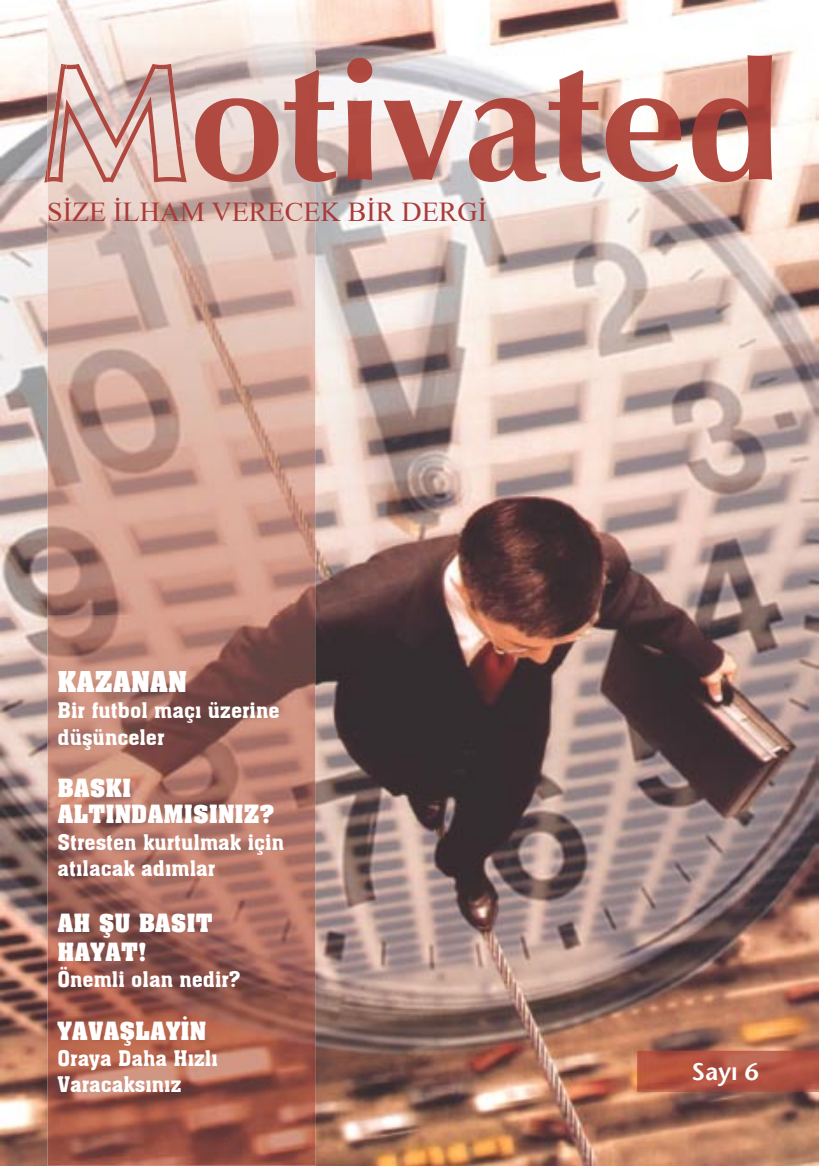
<style>
.page{position:relative;width:819px;height:1166px;background:#fff}
.page>*{position:absolute;margin:0;border:0;box-sizing:border-box;transform-origin:0 0}
.t1{font:28px "Turkish Times New Roman";color:#aa3b38}
.t2{font:700 28px "Aachen BT";color:#fff}
.t3{font:700 24.5px/26.2px "Aachen BT";color:#fff}
.t4{font:700 24.5px "Air Sans";color:#fff}
.t5{font:21px/26.2px "Aachen BT";color:#fff}
</style>
<div class="page">
<img style="left:0;top:0;width:819px;height:1166px">
<img style="left:48px;top:123px;width:267px;height:1043px">
<img style="left:48px;top:0;width:159px;height:123px">
<img style="left:207px;top:0;width:108px;height:55px">
<img style="left:44px;top:162px;width:4px;height:21px">
<img style="left:48px;top:64px;width:139px;height:119px">
<img style="left:315px;top:55px;width:456px;height:127px">
<img style="left:195px;top:55px;width:120px;height:127px">
<img style="left:637px;top:1052px;width:182px;height:39px">
<h1 class="t1" style="left:47px;top:196px;width:441px">SÝZE ÝLHAM VERECEK BÝR DERGÝ</h1>
<h1 class="t2" style="left:58px;top:664px;width:131px">KAZANAN</h1>
<p class="t5" style="left:58px;top:697px;width:223px">Bir futbol maçý üzerine düþünceler</p>
<p class="t3" style="left:58px;top:775px;width:218px">BASKI<br>ALTINDAMISINIZ?</p>
<p class="t5" style="left:58px;top:828px;width:228px">Stresten kurtulmak için atýlacak adýmlar</p>
<p class="t3" style="left:58px;top:907px;width:157px;line-height:29.4px">AH ŞU BASIT<br>HAYAT!</p>
<p class="t5" style="left:58px;top:966px;width:184px">Önemli olan nedir?</p>
<p class="t3" style="left:58px;top:1017px;width:150px">YAVAÞLAYÝN</p>
<p class="t5" style="left:58px;top:1045px;width:162px">Oraya Daha Hýzlý<br>Varacaksýnýz</p>
<p class="t4" style="left:691px;top:1056px;width:69px">Sayý 6</p>
</div>
